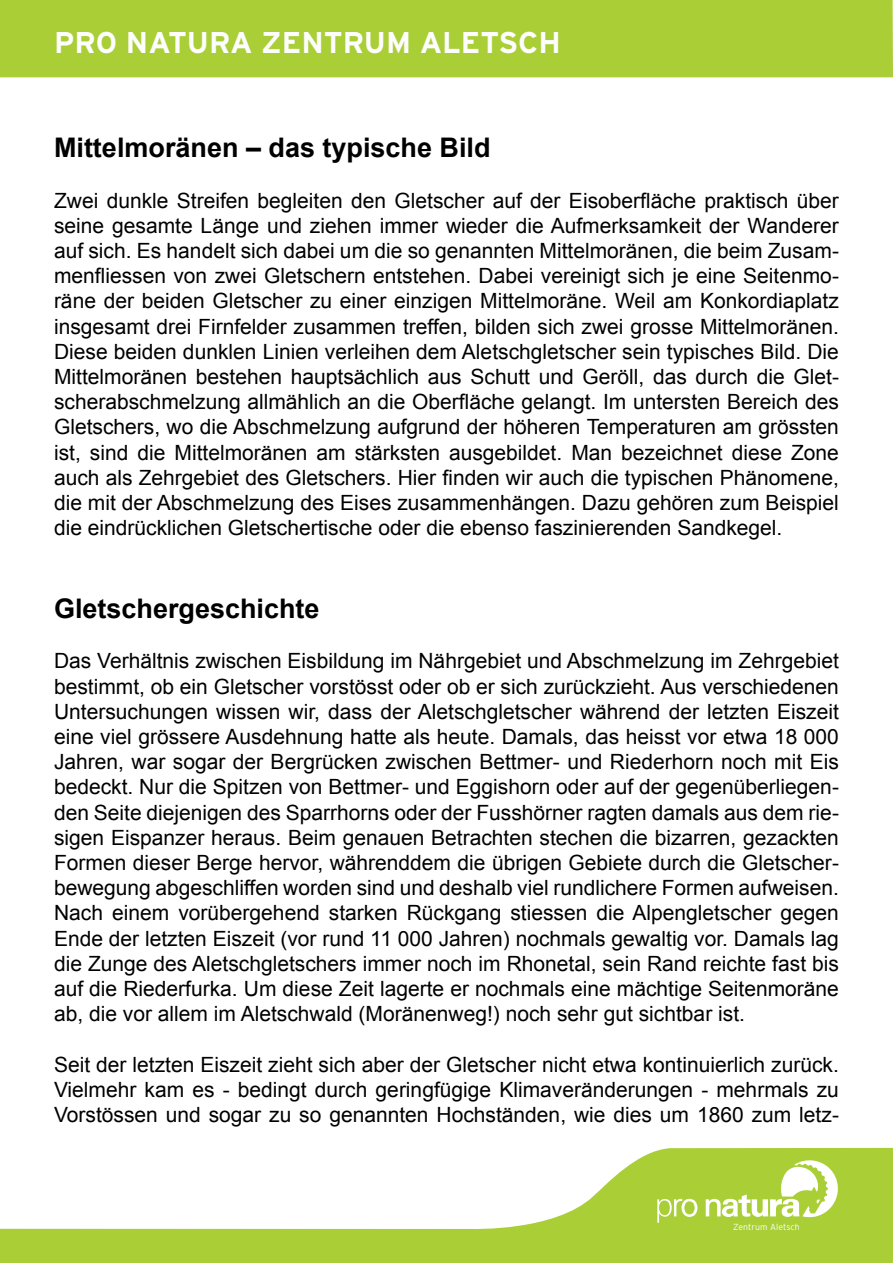
<style>
.page{position:relative;width:893px;height:1263px;background:#fff}
.page>*{position:absolute;margin:0;border:0;box-sizing:border-box;transform-origin:0 0}
.t1{font:700 30px "Interstate";color:#fdfdfd}
.Fliesstext_light_black{font:700 27px "Arial";color:#000}
.Fliesstext_light_black-2{font:21px/25.2px "Arial";color:#000;text-align:justify}
.t2{font:300 8.85px "Interstate";letter-spacing:.005em;color:#fff}
</style>
<div class="page">
<div style="left:0;top:0;width:893px;height:77px;background:#a9ce36"></div>
<svg style="left:0;top:1148px;width:893px;height:115px"></svg>
<svg style="left:657px;top:1199px;width:40px;height:24px"></svg>
<svg style="left:706px;top:1160px;width:133px;height:58px"></svg>
<h1 class="t1" style="left:54px;top:26px;width:508px">PRO NATURA ZENTRUM ALETSCH</h1>
<p class="Fliesstext_light_black" style="left:54px;top:130px;width:438px">Mittelmoränen – das typische Bild</p>
<p class="Fliesstext_light_black-2" style="left:54px;top:188px;width:786px">Zwei dunkle Streifen begleiten den Gletscher auf der Eisoberfläche praktisch über seine gesamte Länge und ziehen immer wieder die Aufmerksamkeit der Wanderer auf sich. Es handelt sich dabei um die so genannten Mittelmoränen, die beim Zusam&shy;menfliessen von zwei Gletschern entstehen. Dabei vereinigt sich je eine Seitenmo&shy;räne der beiden Gletscher zu einer einzigen Mittelmoräne. Weil am Konkordiaplatz insgesamt drei Firnfelder zusammen treffen, bilden sich zwei grosse Mittelmoränen.<br>Diese beiden dunklen Linien verleihen dem Aletschgletscher sein typisches Bild. Die Mittelmoränen bestehen hauptsächlich aus Schutt und Geröll, das durch die Glet&shy;scherabschmelzung allmählich an die Oberfläche gelangt. Im untersten Bereich des Gletschers, wo die Abschmelzung aufgrund der höheren Temperaturen am grössten ist, sind die Mittelmoränen am stärksten ausgebildet. Man bezeichnet diese Zone auch als Zehrgebiet des Gletschers. Hier finden wir auch die typischen Phänomene, die mit der Abschmelzung des Eises zusammenhängen. Dazu gehören zum Beispiel die eindrücklichen Gletschertische oder die ebenso faszinierenden Sandkegel.</p>
<p class="Fliesstext_light_black" style="left:54px;top:591px;width:267px">Gletschergeschichte</p>
<p class="Fliesstext_light_black-2" style="left:54px;top:649px;width:786px">Das Verhältnis zwischen Eisbildung im Nährgebiet und Abschmelzung im Zehrgebiet bestimmt, ob ein Gletscher vorstösst oder ob er sich zurückzieht. Aus verschiedenen Untersuchungen wissen wir, dass der Aletschgletscher während der letzten Eiszeit eine viel grössere Ausdehnung hatte als heute. Damals, das heisst vor etwa 18 000<br>Jahren, war sogar der Bergrücken zwischen Bettmer- und Riederhorn noch mit Eis bedeckt. Nur die Spitzen von Bettmer- und Eggishorn oder auf der gegenüberliegen&shy;den Seite diejenigen des Sparrhorns oder der Fusshörner ragten damals aus dem rie&shy;sigen Eispanzer heraus. Beim genauen Betrachten stechen die bizarren, gezackten Formen dieser Berge hervor, währenddem die übrigen Gebiete durch die Gletscher&shy;bewegung abgeschliffen worden sind und deshalb viel rundlichere Formen aufweisen.<br>Nach einem vorübergehend starken Rückgang stiessen die Alpengletscher gegen Ende der letzten Eiszeit (vor rund 11 000 Jahren) nochmals gewaltig vor. Damals lag die Zunge des Aletschgletschers immer noch im Rhonetal, sein Rand reichte fast bis auf die Riederfurka. Um diese Zeit lagerte er nochmals eine mächtige Seitenmoräne ab, die vor allem im Aletschwald (Moränenweg!) noch sehr gut sichtbar ist.</p>
<p class="Fliesstext_light_black-2" style="left:54px;top:1052px;width:786px">Seit der letzten Eiszeit zieht sich aber der Gletscher nicht etwa kontinuierlich zurück.<br>Vielmehr kam es - bedingt durch geringfügige Klimaveränderungen - mehrmals zu Vorstössen und sogar zu so genannten Hochständen, wie dies um 1860 zum letz-</p>
<p class="t2" style="left:733px;top:1222px;width:68px">Zentrum Aletsch</p>
</div>
